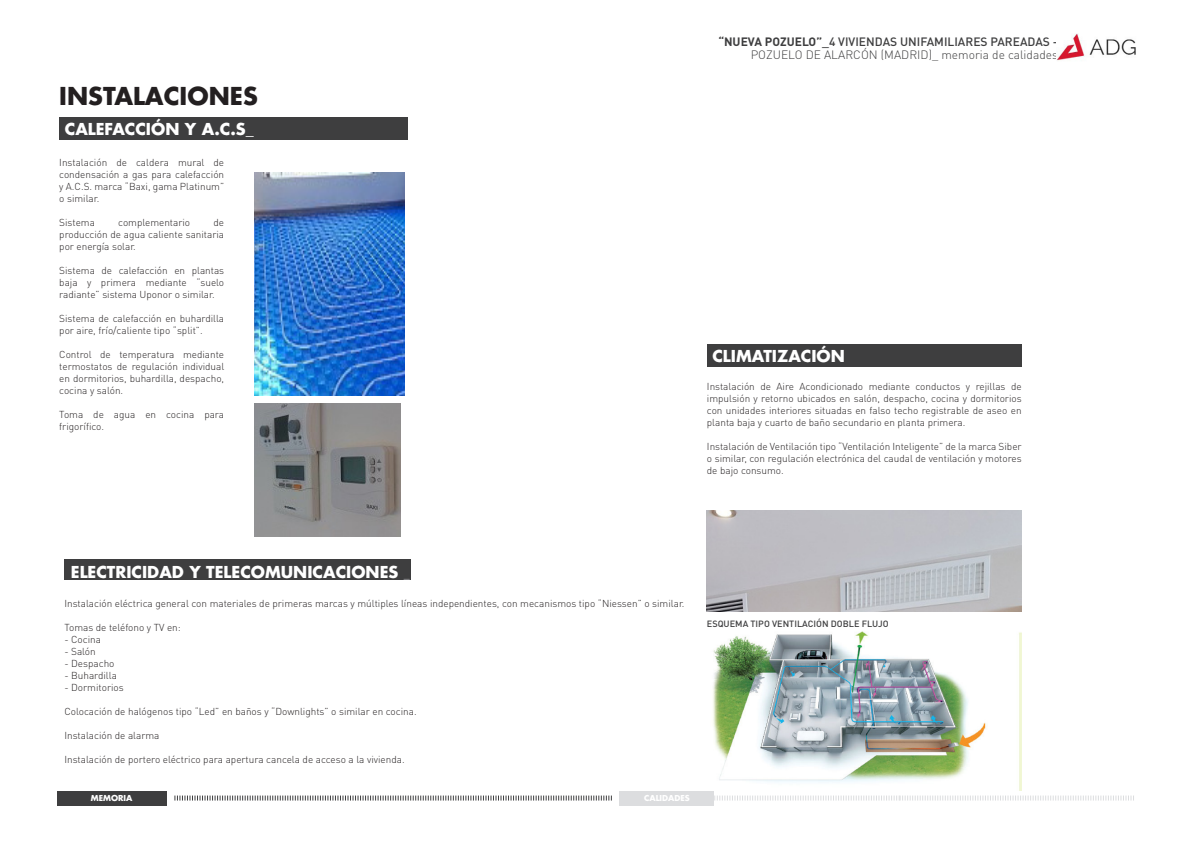
<style>
.page{position:relative;width:1191px;height:842px;background:#fff}
.page>*{position:absolute;margin:0;border:0;box-sizing:border-box;transform-origin:0 0}
.titulos_secciones{font:700 24px "Futura Std";color:#231f20}
.t1{font:700 16px "Futura Std";color:#fff}
.t2{font:300 12px/12.8px "DIN Pro";color:#3e3e3f;text-align:right}
.t3{font:300 10px/12px "DIN Pro";color:#231f20;text-align:justify}
.w_header_negrita{font:500 9px "DIN Pro";color:#3e3e3f}
.t4{font:700 8px "Futura Std";color:#fff}
.s1{font-weight:700}
.s2{font-weight:500}
.s3{font-size:12px;color:#adaeb2}
</style>
<div class="page">
<img style="left:1057px;top:33px;width:79px;height:28px">
<div style="left:57px;top:791px;width:109px;height:14px;background:#3e3e3f"></div>
<div style="left:619px;top:791px;width:95px;height:14px;background:#dcdddf"></div>
<svg style="left:174px;top:795px;width:438px;height:5px"></svg>
<svg style="left:714px;top:795px;width:420px;height:5px"></svg>
<div style="left:59px;top:117px;width:348px;height:23px;background:#3e3e3f"></div>
<img style="left:254px;top:173px;width:151px;height:222px">
<div style="left:707px;top:344px;width:314px;height:22px;background:#3e3e3f"></div>
<img style="left:254px;top:403px;width:147px;height:134px">
<div style="left:64px;top:559px;width:347px;height:21px;background:#3e3e3f"></div>
<img style="left:707px;top:510px;width:314px;height:101px">
<img style="left:713px;top:631px;width:308px;height:159px">
<p class="titulos_secciones" style="left:59px;top:80px;width:200px">INSTALACIONES</p>
<p class="t1" style="left:65px;top:118px;width:190px">CALEFACCIÓN Y A.C.S_</p>
<p class="t3" style="left:59px;top:156px;width:166px">Instalación de caldera mural de condensación a gas para calefacción y A.C.S. marca “Baxi, gama Platinum” o similar.</p>
<p class="t3" style="left:59px;top:216px;width:37px">Sistema</p>
<p class="t3" style="left:118px;top:216px;width:73px">complementario</p>
<p class="t3" style="left:59px;top:216px;width:166px;text-indent:154px">de producción de agua caliente sanitaria por energía solar.</p>
<p class="t3" style="left:59px;top:264px;width:166px">Sistema de calefacción en plantas baja y primera mediante “suelo radiante” sistema Uponor o similar.</p>
<p class="t3" style="left:59px;top:312px;width:166px">Sistema de calefacción en buhardilla por aire, frío/caliente tipo “split”.</p>
<p class="t3" style="left:59px;top:348px;width:166px">Control de temperatura mediante termostatos de regulación individual en dormitorios, buhardilla, despacho, cocina y salón.</p>
<p class="t3" style="left:59px;top:408px;width:166px">Toma de agua en cocina para frigorífico.</p>
<p class="t2" style="left:718px;top:35px;width:341px"><span class="s1">“NUEVA POZUELO”</span><span class="s2">_4 VIVIENDAS UNIFAMILIARES PAREADAS -<br></span>POZUELO DE ALARCÓN (MADRID)_ memoria de calidades</p>
<p class="t1" style="left:712px;top:345px;width:134px">CLIMATIZACIÓN</p>
<p class="t3" style="left:707px;top:380px;width:316px">Instalación de Aire Acondicionado mediante conductos y rejillas de impulsión y retorno ubicados en salón, despacho, cocina y dormitorios con unidades interiores situadas en falso techo registrable de aseo en planta baja y cuarto de baño secundario en planta primera.</p>
<p class="t3" style="left:707px;top:440px;width:316px">Instalación de Ventilación tipo “Ventilación Inteligente” de la marca Siber o similar, con regulación electrónica del caudal de ventilación y motores de bajo consumo.</p>
<p class="t1" style="left:71px;top:561px;width:340px">ELECTRICIDAD Y TELECOMUNICACIONES <span class="s3">_</span></p>
<p class="t3" style="left:64px;top:597px;width:621px">Instalación eléctrica general con materiales de primeras marcas y múltiples líneas independientes, con mecanismos tipo “Niessen” o similar.</p>
<p class="t3" style="left:64px;top:621px;width:118px">Tomas de teléfono y TV en:</p>
<p class="t3" style="left:64px;top:633px;width:38px">- Cocina</p>
<p class="t3" style="left:64px;top:645px;width:33px">- Salón</p>
<p class="t3" style="left:64px;top:657px;width:52px">- Despacho</p>
<p class="t3" style="left:64px;top:669px;width:54px">- Buhardilla</p>
<p class="t3" style="left:64px;top:681px;width:61px">- Dormitorios</p>
<p class="t3" style="left:64px;top:705px;width:354px">Colocación de halógenos tipo “Led” en baños y “Downlights” o similar en cocina.</p>
<p class="t3" style="left:64px;top:729px;width:97px">Instalación de alarma</p>
<p class="t3" style="left:64px;top:753px;width:342px">Instalación de portero eléctrico para apertura cancela de acceso a la vivienda.</p>
<p class="t4" style="left:91px;top:793px;width:43px">MEMORIA</p>
<p class="t4" style="left:644px;top:793px;width:47px">CALIDADES</p>
<p class="w_header_negrita" style="left:707px;top:617px;width:183px">ESQUEMA TIPO VENTILACIÓN DOBLE FLUJO</p>
</div>
